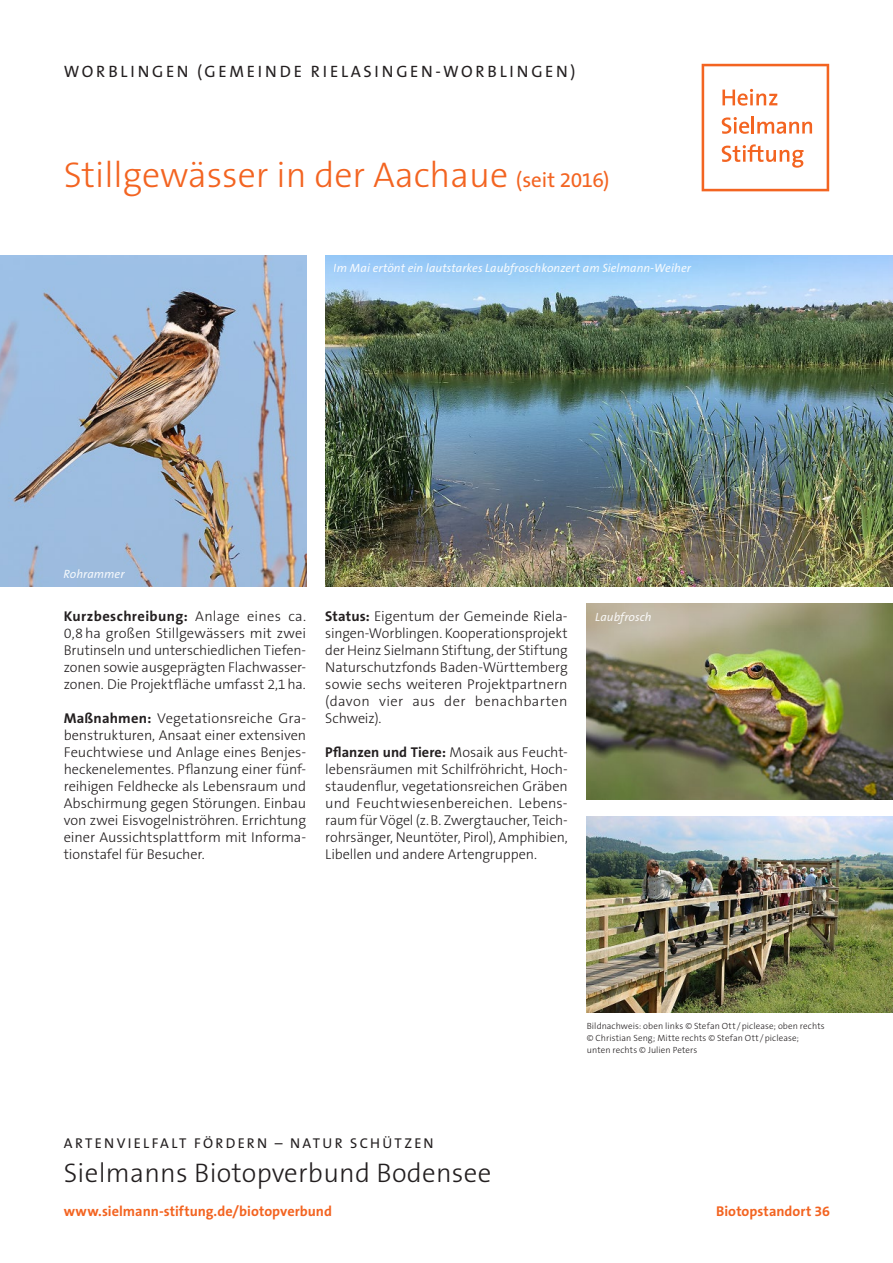
<style>
.page{position:relative;width:893px;height:1263px;background:#fff}
.page>*{position:absolute;margin:0;border:0;box-sizing:border-box;transform-origin:0 0}
.t1{font:300 36px "The Sans B W3";color:#f36421}
.t2{font:300 27px "The Sans B W3";letter-spacing:.01em;color:#231f20}
.t3{font:16.5px "The Sans B W5 Plain";letter-spacing:.165em;color:#231f20}
.t4{font:300 14.25px/17px "The Sans B W3";letter-spacing:-.005em;color:#231f20;text-align:justify}
.t5{font:700 14.25px "The Sans B W7";letter-spacing:.02em;color:#231f20}
.t6{font:700 14.25px "The Sans B W7";color:#f36421}
.t7{font:14.25px "The Sans B W5 Plain";letter-spacing:.165em;color:#231f20}
.t8{font:italic 12px "The Sans B W5 Plain";letter-spacing:.005em;color:#fff}
.t9{font:300 9px/12px "The Sans B W3";letter-spacing:.01em;color:#231f20}
.s1{font-family:"The Sans B W5 Plain";font-weight:400;font-size:21px}
.s2{font-family:"The Sans B W3";font-weight:300}
.s3{font-family:"The Sans B W7";font-weight:700}
</style>
<div class="page">
<svg style="left:702px;top:64px;width:127px;height:127px"></svg>
<img style="left:0;top:255px;width:306px;height:332px">
<img style="left:587px;top:604px;width:306px;height:195px">
<img style="left:587px;top:816px;width:306px;height:196px">
<img style="left:325px;top:255px;width:568px;height:332px">
<p class="t3" style="left:64px;top:60px;width:513px">WORBLINGEN (GEMEINDE RIELASINGEN-WORBLINGEN)</p>
<h1 class="t1" style="left:64px;top:152px;width:547px">Stillgewässer in der Aachaue <span class="s1">(seit 2016)</span></h1>
<p class="t8" style="left:334px;top:261px;width:359px">Im Mai ertönt ein lautstarkes Laubfroschkonzert am Sielmann-Weiher</p>
<p class="t8" style="left:63px;top:567px;width:63px">Rohrammer</p>
<p class="t5" style="left:64px;top:607px;width:244px">Kurzbeschreibung: <span class="s2">Anlage eines ca.</span></p>
<p class="t4" style="left:64px;top:625px;width:244px">0,8ha großen Stillgewässers mit zwei Brutinseln und unterschiedlichen Tiefen&shy;zonen sowie ausgeprägten Flachwasser&shy;zonen. Die Projektfläche umfasst 2,1ha.</p>
<p class="t4" style="left:64px;top:710px;width:244px"><span class="s3">Maßnahmen:</span> Vegetationsreiche Gra&shy;benstrukturen, Ansaat einer extensiven Feuchtwiese und Anlage eines Benjes&shy;heckenelementes. Pflanzung einer fünf&shy;reihigen Feldhecke als Lebensraum und Abschirmung gegen Störungen. Einbau von zwei Eisvogelniströhren. Errichtung einer Aussichtsplattform mit Informa&shy;tionstafel für Besucher.</p>
<p class="t4" style="left:325px;top:608px;width:244px"><span class="s3">Status:</span> Eigentum der Gemeinde Riela&shy;singen-Worblingen. Kooperationsprojekt der Heinz Sielmann Stiftung, der Stiftung Naturschutzfonds Baden-Württemberg sowie sechs weiteren Projektpartnern (davon vier aus der benachbarten Schweiz).</p>
<p class="t5" style="left:325px;top:743px;width:244px">Pflanzen und Tiere: <span class="s2">Mosaik aus Feucht-</span></p>
<p class="t4" style="left:325px;top:761px;width:244px">lebensräumen mit Schilfröhricht, Hoch&shy;staudenflur, vegetationsreichen Gräben und Feuchtwiesenbereichen. Lebens&shy;raum für Vögel (z.B. Zwergtaucher, Teich&shy;rohrsänger, Neuntöter, Pirol), Amphibien, Libellen und andere Artengruppen.</p>
<p class="t8" style="left:595px;top:609px;width:58px">Laubfrosch</p>
<p class="t9" style="left:587px;top:1020px;width:239px">Bildnachweis: oben links © Stefan Ott /piclease; oben rechts © Christian Seng; Mitte rechts © Stefan Ott /piclease; unten rechts © Julien Peters</p>
<p class="t7" style="left:64px;top:1134px;width:371px">ARTENVIELFALT FÖRDERN – NATUR SCHÜTZEN</p>
<h2 class="t2" style="left:64px;top:1156px;width:429px">Sielmanns Biotopverbund Bodensee</h2>
<p class="t6" style="left:64px;top:1202px;width:270px">www.sielmann-stiftung.de/biotopverbund</p>
<p class="t6" style="left:716px;top:1202px;width:115px">Biotopstandort 36</p>
</div>
